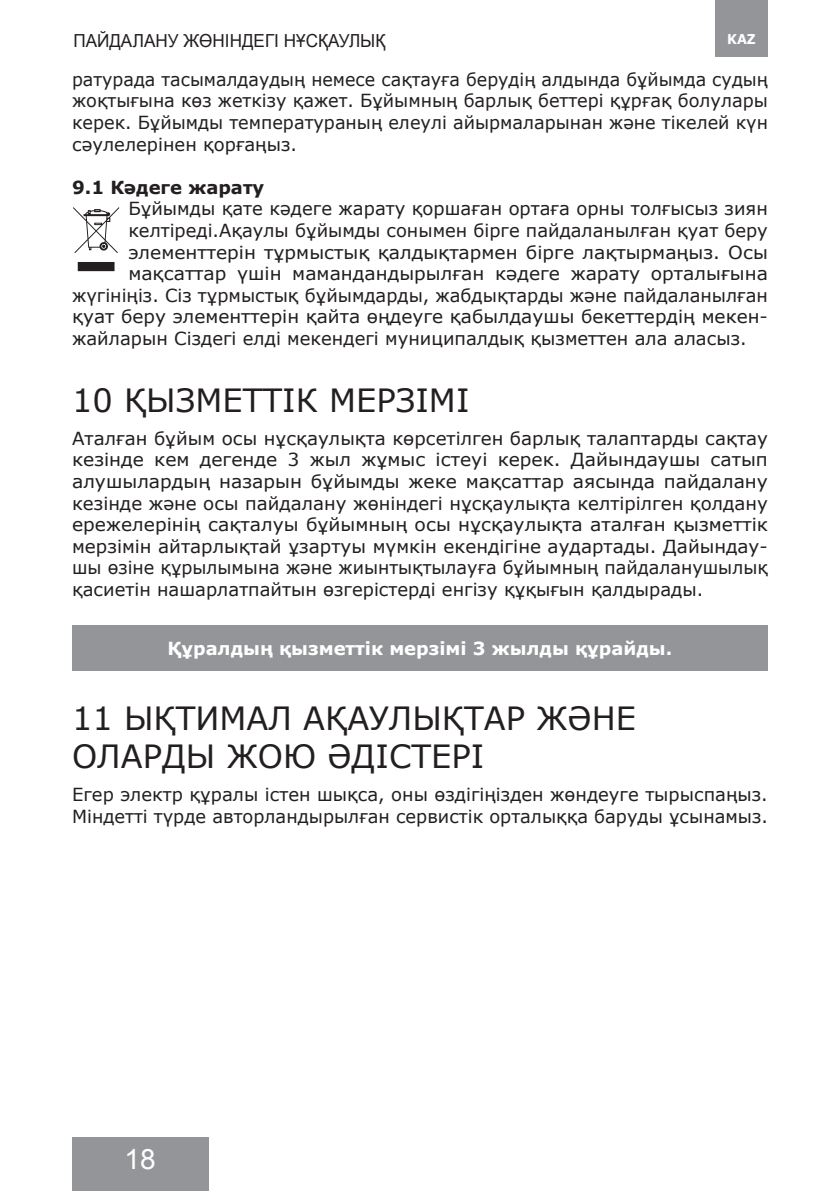
<style>
.page{position:relative;width:840px;height:1191px;background:#fff}
.page>*{position:absolute;margin:0;border:0;box-sizing:border-box;transform-origin:0 0}
.Заголовок{font:32px/38.4px "Verdana";color:#231f20}
.t1{font:28px "Verdana";color:#fff}
.Текст{font:18px/21.6px "Verdana";color:#231f20;text-align:justify}
.Текст-2{font:18px "Verdana";color:#231f20;scale:1.04 1}
.Текст-3{font:700 18px "Verdana";color:#fff}
.t2{font:18px "Arial";color:#231f20;scale:.95 1}
.Текст-4{font:700 18px "Verdana";color:#231f20}
.t3{font:700 13.6px "Verdana";color:#fff;scale:.95 1}
.s1{font-family:"Arial"}
</style>
<div class="page">
<div style="left:714px;top:0;width:53px;height:57px;background:#939598"></div>
<div style="left:72px;top:1137px;width:136px;height:54px;background:#939598"></div>
<svg style="left:73px;top:207px;width:46px;height:64px"></svg>
<div style="left:72px;top:625px;width:695px;height:46px;background:#939598"></div>
<p class="t2" style="left:73px;top:29px;width:330px">ПАЙДАЛАНУ ЖӨНІНДЕГІ НҰСҚАУЛЫҚ</p>
<p class="Текст" style="left:72px;top:68px;width:697px">ратурада тасымалдаудың немесе сақтауға берудің алдында бұйымда судың жоқтығына көз жеткізу қажет. Бұйымның барлық беттері құрғақ болулары керек. Бұйымды температураның елеулі айырмаларынан және тікелей күн сәулелерінен қорғаңыз.</p>
<p class="Текст-4" style="left:72px;top:174px;width:194px">9.1 Кәдеге жарату</p>
<p class="Текст" style="left:128px;top:198px;width:640px">Бұйымды қате кәдеге жарату қоршаған ортаға орны толғысыз зиян</p>
<p class="Текст" style="left:128px;top:219px;width:640px">келтіреді.Ақаулы бұйымды сонымен бірге пайдаланылған қуат беру</p>
<p class="Текст-2" style="left:128px;top:240px;width:616px">элементтерін тұрмыстық қалдықтармен бірге лақтырмаңыз. Осы</p>
<p class="Текст-2" style="left:128px;top:261px;width:616px">мақсаттар үшін мамандандырылған кәдеге жарату орталығына</p>
<p class="Текст" style="left:72px;top:284px;width:697px">жүгініңіз. Сіз тұрмыстық бұйымдарды, жабдықтарды және пайдаланылған</p>
<p class="Текст" style="left:72px;top:306px;width:697px">қуат беру элементтерін қайта өңдеуге қабылдаушы бекеттердің мекен-</p>
<p class="Текст" style="left:72px;top:327px;width:675px">жайларын Сіздегі елді мекендегі муниципалдық қызметтен ала аласыз.</p>
<p class="Заголовок" style="left:72px;top:381px;width:398px">10 ҚЫЗМЕТТIК МЕРЗIМI</p>
<p class="Текст" style="left:72px;top:427px;width:697px">Аталған бұйым осы нұсқаулықта көрсетілген барлық талаптарды сақтау кезінде кем дегенде 3 жыл жұмыс істеуі керек. Дайындаушы сатып алушылардың назарын бұйымды жеке мақсаттар аясында пайдалану кезінде және осы пайдалану жөніндегі нұсқаулықта келтірілген қолдану ережелерінің сақталуы бұйымның осы нұсқаулықта аталған қызметтік мерзімін айтарлықтай ұзартуы мүмкін екендігіне аудартады. Дайындау&shy;шы өзіне құрылымына және жиынтықтылауға бұйымның пайдаланушылық қасиетін нашарлатпайтын өзгерістерді енгізу құқығын қалдырады.</p>
<p class="t3" style="left:726px;top:30px;width:32px">KAZ</p>
<p class="Текст-3" style="left:167px;top:636px;width:506px">Құралдың қызметтік мерзімі 3 жылды құрайды.</p>
<p class="Заголовок" style="left:72px;top:698px;width:565px">11 ЫҚТИМАЛ АҚАУЛЫҚТАР ЖӘНЕ<br>ОЛАРДЫ ЖОЮ ӘДIСТЕРI</p>
<p class="Текст" style="left:72px;top:783px;width:697px">Егер электр құралы істен шықса, оны өздігіңізден жөндеуге тырыспаңыз.<br>Міндетті түрде авторландырылған сервистік орталыққа баруды ұсынамыз.</p>
<h2 class="t1" style="left:122px;top:1132px;width:37px">18<span class="s1">18</span></h2>
</div>
